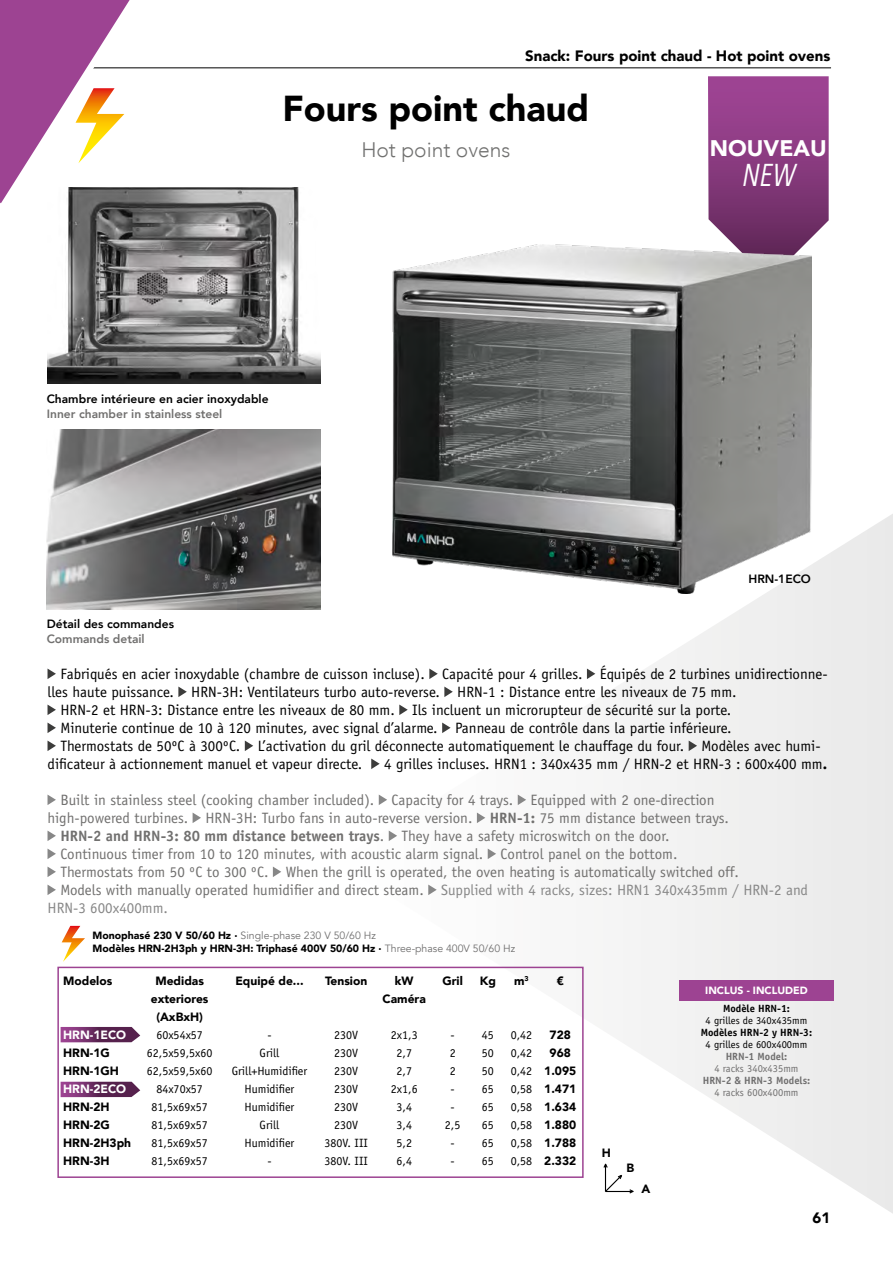
<style>
.page{position:relative;width:893px;height:1263px;background:#fff}
.page>*{position:absolute;margin:0;border:0;box-sizing:border-box;transform-origin:0 0}
.t1{font:900 36px "Avenir";color:#000}
.t2{font:italic 31.5px "Avenir Next Condensed";color:#fff}
.t3{font:900 22.5px "Avenir";color:#fff}
.t4{font:300 21px "Avenir";color:#717170}
.t5{font:15px "Officina Sans Std";color:#000}
.t6{font:15px "Officina Sans Std";color:#71706f}
.t7{font:700 15px "Officina Sans Std";color:#71706f}
.t8{font:900 15px "Avenir";color:#000}
.t9{font:15px "Officina Sans Std";color:#878787}
.t10{font:12px/18px "Officina Sans Std";color:#000;text-align:center}
.t11{font:900 12px/18px "Avenir";color:#000;text-align:center}
.t12{font:800 12px "Avenir";color:#000}
.t13{font:800 12px "Avenir";color:#71706f}
.t14{font:900 12px "Avenir";color:#fff}
.t15{font:900 10.5px/13.5px "Avenir";color:#000}
.t16{font:10.5px "Officina Sans Std";color:#000}
.t17{font:700 10.5px "Officina Sans Std";color:#000}
.t18{font:10.5px "Officina Sans Std";color:#706f6f}
.t19{font:700 10.5px "Officina Sans Std";color:#706f6f}
.t20{font:900 10.5px "Avenir";color:#fff}
.s1{font-weight:700}
.s2{font-weight:400}
.s3{color:#878787}
.s4{font-weight:400;color:#706f6f}
</style>
<div class="page">
<hr style="left:36px;top:67px;width:795px;height:1px;background:#000">
<svg style="left:336px;top:507px;width:557px;height:707px"></svg>
<svg style="left:0;top:0;width:150px;height:204px"></svg>
<svg style="left:62px;top:926px;width:23px;height:36px"></svg>
<svg style="left:61px;top:1027px;width:79px;height:15px"></svg>
<svg style="left:61px;top:1082px;width:79px;height:15px"></svg>
<div style="left:57px;top:967px;width:527px;height:211px;border:2px solid #9d4392"></div>
<img style="left:48px;top:188px;width:272px;height:195px">
<img style="left:47px;top:429px;width:273px;height:180px">
<svg style="left:708px;top:76px;width:121px;height:204px;background:#8f4686"></svg>
<img style="left:393px;top:244px;width:418px;height:349px">
<svg style="left:602px;top:1162px;width:33px;height:32px"></svg>
<svg style="left:48px;top:669px;width:8px;height:10px"></svg>
<svg style="left:429px;top:668px;width:9px;height:11px"></svg>
<svg style="left:587px;top:668px;width:8px;height:11px"></svg>
<svg style="left:178px;top:686px;width:9px;height:11px"></svg>
<svg style="left:444px;top:686px;width:9px;height:11px"></svg>
<svg style="left:48px;top:705px;width:8px;height:10px"></svg>
<svg style="left:399px;top:704px;width:9px;height:11px"></svg>
<svg style="left:48px;top:723px;width:8px;height:10px"></svg>
<svg style="left:442px;top:722px;width:9px;height:11px"></svg>
<svg style="left:48px;top:741px;width:8px;height:10px"></svg>
<svg style="left:245px;top:740px;width:8px;height:11px"></svg>
<svg style="left:689px;top:740px;width:8px;height:11px"></svg>
<svg style="left:371px;top:758px;width:9px;height:11px"></svg>
<svg style="left:48px;top:795px;width:8px;height:10px"></svg>
<svg style="left:379px;top:794px;width:8px;height:11px"></svg>
<svg style="left:518px;top:794px;width:8px;height:11px"></svg>
<svg style="left:193px;top:813px;width:8px;height:10px"></svg>
<svg style="left:477px;top:812px;width:8px;height:11px"></svg>
<svg style="left:48px;top:831px;width:8px;height:10px"></svg>
<svg style="left:389px;top:830px;width:8px;height:11px"></svg>
<svg style="left:48px;top:849px;width:8px;height:10px"></svg>
<svg style="left:488px;top:848px;width:8px;height:11px"></svg>
<svg style="left:48px;top:867px;width:8px;height:10px"></svg>
<svg style="left:273px;top:866px;width:8px;height:11px"></svg>
<svg style="left:48px;top:885px;width:8px;height:10px"></svg>
<svg style="left:428px;top:884px;width:9px;height:11px"></svg>
<div style="left:679px;top:980px;width:155px;height:21px;background:#9d4392"></div>
<p class="t8" style="left:525px;top:42px;width:307px">Snack: Fours point chaud - Hot point ovens</p>
<h1 class="t1" style="left:283px;top:78px;width:308px">Fours point chaud</h1>
<h3 class="t4" style="left:361px;top:137px;width:151px">Hot point ovens</h3>
<p class="t12" style="left:47px;top:390px;width:223px">Chambre intérieure en acier inoxydable</p>
<p class="t13" style="left:47px;top:405px;width:177px">Inner chamber in stainless steel</p>
<p class="t12" style="left:47px;top:614px;width:129px">Détail des commandes</p>
<p class="t13" style="left:47px;top:629px;width:99px">Commands detail</p>
<h3 class="t3" style="left:710px;top:128px;width:119px">NOUVEAU</h3>
<h2 class="t2" style="left:742px;top:156px;width:55px">NEW</h2>
<p class="t12" style="left:748px;top:570px;width:64px">HRN-1ECO</p>
<p class="t5" style="left:60px;top:665px;width:769px">Fabriqués en acier inoxydable (chambre de cuisson incluse). Capacité pour 4 grilles. Équipés de 2 turbines unidirectionne-</p>
<p class="t5" style="left:48px;top:683px;width:691px">lles haute puissance. HRN-3H: Ventilateurs turbo auto-reverse. HRN-1 : Distance entre les niveaux de 75 mm.</p>
<p class="t5" style="left:60px;top:701px;width:672px">HRN-2 et HRN-3: Distance entre les niveaux de 80 mm. Ils incluent un microrupteur de sécurité sur la porte.</p>
<p class="t5" style="left:60px;top:719px;width:673px">Minuterie continue de 10 à 120 minutes, avec signal d’alarme. Panneau de contrôle dans la partie inférieure.</p>
<p class="t5" style="left:60px;top:737px;width:762px">Thermostats de 50ºC à 300ºC. L’activation du gril déconnecte automatiquement le chauffage du four. Modèles avec humi-</p>
<p class="t5" style="left:48px;top:755px;width:316px">dificateur à actionnement manuel et vapeur directe.</p>
<p class="t5" style="left:384px;top:755px;width:444px">4 grilles incluses. HRN1 : 340x435 mm / HRN-2 et HRN-3 : 600x400 mm<span class="s1">.</span></p>
<p class="t6" style="left:60px;top:791px;width:656px">Built in stainless steel (cooking chamber included). Capacity for 4 trays. Equipped with 2 one-direction</p>
<p class="t6" style="left:48px;top:809px;width:683px">high-powered turbines. HRN-3H: Turbo fans in auto-reverse version. <span class="s1">HRN-1:</span> 75 mm distance between trays.</p>
<p class="t7" style="left:60px;top:827px;width:611px">HRN-2 and HRN-3: 80 mm distance between trays<span class="s2">. They have a safety microswitch on the door.</span></p>
<p class="t6" style="left:60px;top:845px;width:619px">Continuous timer from 10 to 120 minutes, with acoustic alarm signal. Control panel on the bottom.</p>
<p class="t6" style="left:60px;top:863px;width:680px">Thermostats from 50 ºC to 300 ºC. When the grill is operated, the oven heating is automatically switched off.</p>
<p class="t6" style="left:60px;top:881px;width:749px">Models with manually operated humidifier and direct steam. <span class="s3">Supplied with 4 racks, sizes: HRN1 340x435mm / HRN-2 and</span></p>
<p class="t9" style="left:48px;top:899px;width:122px">HRN-3 600x400mm.</p>
<p class="t15" style="left:92px;top:928px;width:424px">Monophasé 230 V 50/60 Hz · <span class="s4">Single-phase 230 V 50/60 Hz<br></span>Modèles HRN-2H3ph y HRN-3H: Triphasé 400V 50/60 Hz · <span class="s4">Three-phase 400V 50/60 Hz</span></p>
<p class="t11" style="left:63px;top:972px;width:51px">Modelos</p>
<p class="t11" style="left:151px;top:972px;width:59px">Medidas exteriores (AxBxH)</p>
<p class="t10" style="left:147px;top:1026px;width:67px">60x54x57<br>62,5x59,5x60<br>62,5x59,5x60<br>84x70x57<br>81,5x69x57<br>81,5x69x57<br>81,5x69x57<br>81,5x69x57</p>
<p class="t11" style="left:235px;top:972px;width:70px">Equipé de...</p>
<p class="t11" style="left:383px;top:972px;width:45px">kW<br>Caméra</p>
<p class="t10" style="left:391px;top:1026px;width:28px">2x1,3<br>2,7<br>2,7<br>2x1,6<br>3,4<br>3,4<br>5,2<br>6,4</p>
<p class="t11" style="left:442px;top:972px;width:22px">Gril</p>
<p class="t11" style="left:514px;top:972px;width:16px">m<sup>3</sup></p>
<p class="t11" style="left:325px;top:972px;width:44px">Tension</p>
<p class="t11" style="left:480px;top:972px;width:18px">Kg</p>
<p class="t14" style="left:63px;top:1025px;width:65px">HRN-1ECO</p>
<p class="t11" style="left:63px;top:1044px;width:57px;text-align:left">HRN-1G<br>HRN-1GH</p>
<p class="t14" style="left:63px;top:1079px;width:65px">HRN-2ECO</p>
<p class="t11" style="left:63px;top:1098px;width:69px;text-align:left">HRN-2H<br>HRN-2G<br>HRN-2H3ph<br>HRN-3H</p>
<p class="t10" style="left:325px;top:1026px;width:45px">230V<br>230V<br>230V<br>230V<br>230V<br>230V<br>380V. III<br>380V. III</p>
<p class="t10" style="left:482px;top:1026px;width:13px;text-align:justify">45<br>50<br>50<br>65<br>65<br>65<br>65<br>65</p>
<p class="t10" style="left:511px;top:1026px;width:23px;text-align:justify">0,42<br>0,42<br>0,42<br>0,58<br>0,58<br>0,58<br>0,58<br>0,58</p>
<p class="t10" style="left:232px;top:1026px;width:77px">-<br>Grill<br>Grill+Humidifier<br>Humidifier<br>Humidifier<br>Grill<br>Humidifier<br>-</p>
<p class="t10" style="left:445px;top:1026px;width:17px">-<br>2<br>2<br>-<br>-<br>2,5 -<br>-</p>
<p class="t11" style="left:557px;top:972px;width:9px">€</p>
<p class="t11" style="left:544px;top:1026px;width:33px">728<br>968<br>1.095<br>1.471<br>1.634<br>1.880<br>1.788<br>2.332</p>
<p class="t11" style="left:602px;top:1143px;width:11px">H</p>
<p class="t11" style="left:627px;top:1158px;width:9px">B</p>
<p class="t11" style="left:641px;top:1179px;width:10px">A</p>
<p class="t20" style="left:705px;top:981px;width:104px">INCLUS - INCLUDED</p>
<p class="t17" style="left:723px;top:1002px;width:68px">Modèle HRN-1:</p>
<p class="t16" style="left:706px;top:1014px;width:103px">4 grilles de 340x435mm</p>
<p class="t17" style="left:701px;top:1026px;width:113px">Modèles HRN-2 y HRN-3:</p>
<p class="t16" style="left:706px;top:1038px;width:103px">4 grilles de 600x400mm</p>
<p class="t19" style="left:726px;top:1050px;width:63px">HRN-1 Model:</p>
<p class="t18" style="left:714px;top:1062px;width:85px">4 racks 340x435mm</p>
<p class="t19" style="left:703px;top:1074px;width:109px">HRN-2 &amp; HRN-3 Models:</p>
<p class="t18" style="left:714px;top:1086px;width:85px">4 racks 600x400mm</p>
<p class="t8" style="left:813px;top:1204px;width:19px">61</p>
</div>
